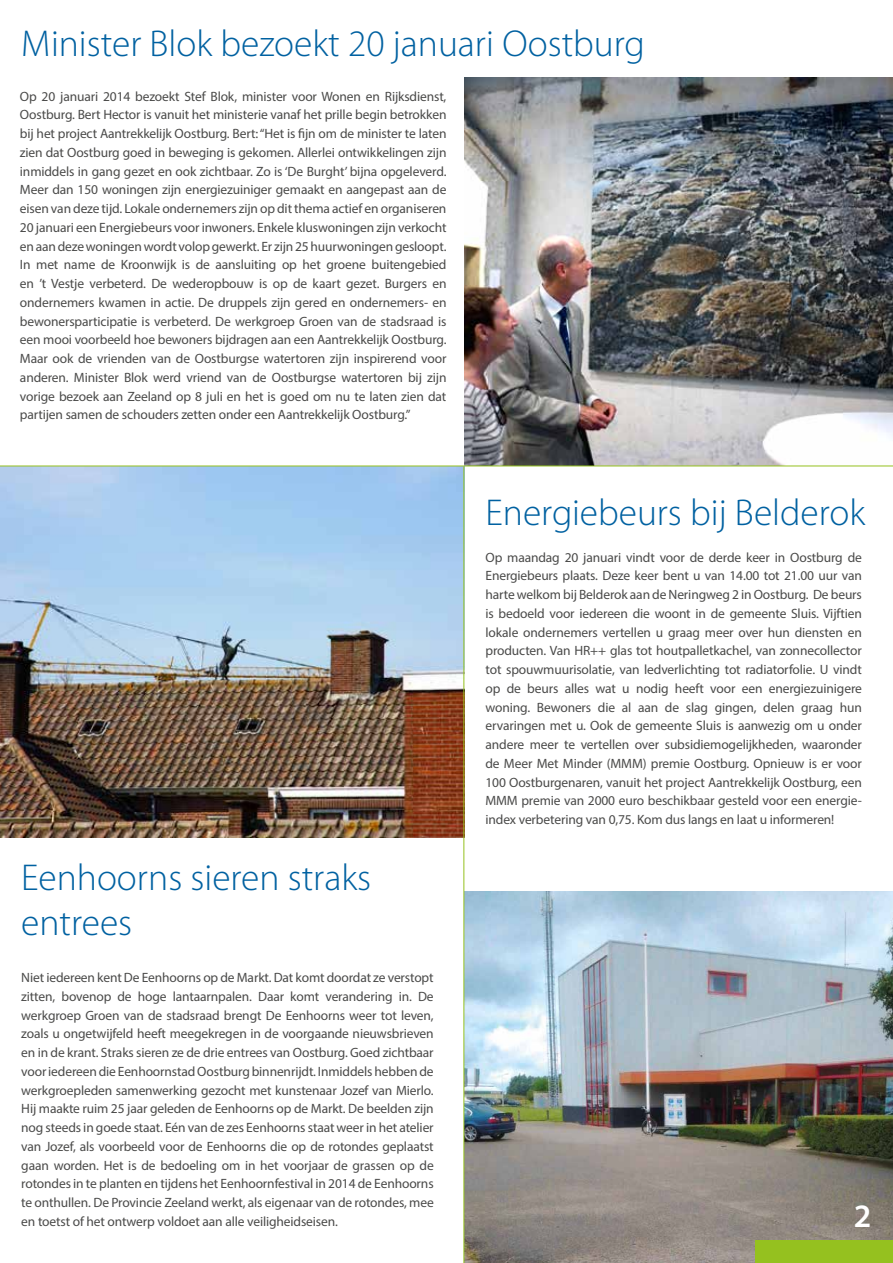
<style>
.page{position:relative;width:893px;height:1263px;background:#fff}
.page>*{position:absolute;margin:0;border:0;box-sizing:border-box;transform-origin:0 0}
.t1{font:300 37.5px/45px "Myriad Pro";color:#0061a1}
.t2{font:600 32.85px "Myriad Pro";color:#fff}
.t3{font:13.5px/18.8px "Myriad Pro";letter-spacing:-.01em;color:#4a4a49;text-align:justify}
</style>
<div class="page">
<img style="left:464px;top:78px;width:429px;height:388px">
<img style="left:464px;top:891px;width:429px;height:372px">
<img style="left:0;top:467px;width:463px;height:371px">
<div style="left:755px;top:1240px;width:138px;height:23px;background:#95c11f"></div>
<hr style="left:0;top:466px;width:893px;height:1px;background:#95c11f">
<hr style="left:463px;top:466px;width:1px;height:797px;background:#95c11f">
<h1 class="t1" style="left:21px;top:21px;width:625px">Minister Blok bezoekt 20 januari Oostburg</h1>
<p class="t3" style="left:20px;top:86px;width:428px">Op 20 januari 2014 bezoekt Stef Blok, minister voor Wonen en Rijksdienst, Oostburg. Bert Hector is vanuit het ministerie vanaf het prille begin betrokken bij het project Aantrekkelijk Oostburg. Bert: “Het is fijn om de minister te laten zien dat Oostburg goed in beweging is gekomen. Allerlei ontwikkelingen zijn inmiddels in gang gezet en ook zichtbaar. Zo is ‘De Burght’ bijna opgeleverd.<br>Meer dan 150 woningen zijn energiezuiniger gemaakt en aangepast aan de eisen van deze tijd. Lokale ondernemers zijn op dit thema actief en organiseren 20 januari een Energiebeurs voor inwoners. Enkele kluswoningen zijn verkocht en aan deze woningen wordt volop gewerkt. Er zijn 25 huurwoningen gesloopt.<br>In met name de Kroonwijk is de aansluiting op het groene buitengebied en ’t Vestje verbeterd. De wederopbouw is op de kaart gezet. Burgers en ondernemers kwamen in actie. De druppels zijn gered en ondernemers- en bewonersparticipatie is verbeterd. De werkgroep Groen van de stadsraad is een mooi voorbeeld hoe bewoners bijdragen aan een Aantrekkelijk Oostburg.<br>Maar ook de vrienden van de Oostburgse watertoren zijn inspirerend voor anderen. Minister Blok werd vriend van de Oostburgse watertoren bij zijn vorige bezoek aan Zeeland op 8 juli en het is goed om nu te laten zien dat partijen samen de schouders zetten onder een Aantrekkelijk Oostburg.”</p>
<h1 class="t1" style="left:485px;top:490px;width:381px">Energiebeurs bij Belderok</h1>
<h1 class="t1" style="left:21px;top:854px;width:351px">Eenhoorns sieren straks entrees</h1>
<p class="t3" style="left:21px;top:968px;width:414px">Niet iedereen kent De Eenhoorns op de Markt. Dat komt doordat ze verstopt zitten, bovenop de hoge lantaarnpalen. Daar komt verandering in. De werkgroep Groen van de stadsraad brengt De Eenhoorns weer tot leven, zoals u ongetwijfeld heeft meegekregen in de voorgaande nieuwsbrieven en in de krant. Straks sieren ze de drie entrees van Oostburg. Goed zichtbaar voor iedereen die Eenhoornstad Oostburg binnenrijdt. Inmiddels hebben de werkgroepleden samenwerking gezocht met kunstenaar Jozef van Mierlo.<br>Hij maakte ruim 25 jaar geleden de Eenhoorns op de Markt. De beelden zijn nog steeds in goede staat. Eén van de zes Eenhoorns staat weer in het atelier van Jozef, als voorbeeld voor de Eenhoorns die op de rotondes geplaatst gaan worden. Het is de bedoeling om in het voorjaar de grassen op de rotondes in te planten en tijdens het Eenhoornfestival in 2014 de Eenhoorns te onthullen. De Provincie Zeeland werkt, als eigenaar van de rotondes, mee en toetst of het ontwerp voldoet aan alle veiligheidseisen.</p>
<p class="t3" style="left:485px;top:548px;width:378px">Op maandag 20 januari vindt voor de derde keer in Oostburg de Energiebeurs plaats. Deze keer bent u van 14.00 tot 21.00 uur van harte welkom bij Belderok aan de Neringweg 2 in Oostburg. De beurs is bedoeld voor iedereen die woont in de gemeente Sluis. Vijftien lokale ondernemers vertellen u graag meer over hun diensten en producten. Van HR++ glas tot houtpalletkachel, van zonnecollector tot spouwmuurisolatie, van ledverlichting tot radiatorfolie. U vindt op de beurs alles wat u nodig heeft voor een energiezuinigere woning. Bewoners die al aan de slag gingen, delen graag hun ervaringen met u. Ook de gemeente Sluis is aanwezig om u onder andere meer te vertellen over subsidiemogelijkheden, waaronder de Meer Met Minder (MMM) premie Oostburg. Opnieuw is er voor 100 Oostburgenaren, vanuit het project Aantrekkelijk Oostburg, een MMM premie van 2000 euro beschikbaar gesteld voor een energie&shy;index verbetering van 0,75. Kom dus langs en laat u informeren!</p>
<h2 class="t2" style="left:854px;top:1195px;width:19px">2</h2>
</div>
